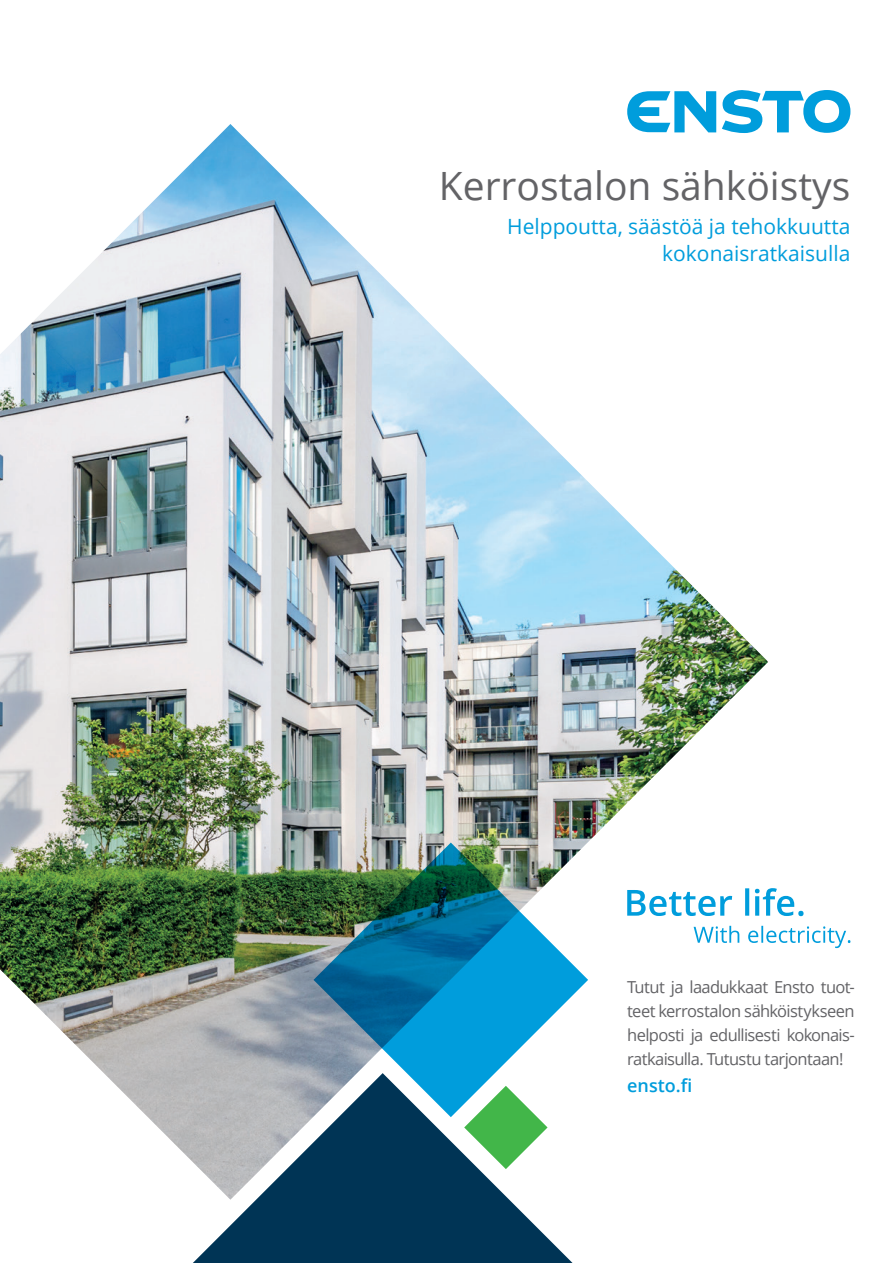
<style>
.page{position:relative;width:893px;height:1263px;background:#fff}
.page>*{position:absolute;margin:0;border:0;box-sizing:border-box;transform-origin:0 0}
.t1{font:39px "Open Sans";color:#636366}
.t2{font:21px/27px "Open Sans";color:#009ddc;text-align:right}
.t3{font:600 18px "Open Sans";color:#009ddc}
.t4{font:16.5px/24px "Open Sans";letter-spacing:-.04em;color:#636366;text-align:justify}
</style>
<div class="page">
<img style="left:0;top:124px;width:768px;height:1038px">
<svg style="left:694px;top:926px;width:156px;height:22px"></svg>
<svg style="left:627px;top:888px;width:176px;height:28px"></svg>
<svg style="left:193px;top:1073px;width:379px;height:190px;fill:#003455"></svg>
<img style="left:314px;top:842px;width:274px;height:275px">
<svg style="left:464px;top:1086px;width:84px;height:83px"></svg>
<svg style="left:627px;top:91px;width:89px;height:41px"></svg>
<svg style="left:722px;top:90px;width:128px;height:43px"></svg>
<h1 class="t1" style="left:439px;top:159px;width:413px">Kerrostalon sähköistys</h1>
<p class="t2" style="left:507px;top:213px;width:345px">Helppoutta, säästöä ja tehokkuutta kokonaisratkaisulla</p>
<p class="t4" style="left:627px;top:974px;width:229px">Tutut ja laadukkaat Ensto tuot&shy;teet kerrostalon sähköistykseen helposti ja edullisesti kokonais&shy;ratkaisulla. Tutustu tarjontaan!</p>
<p class="t3" style="left:627px;top:1073px;width:67px">ensto.fi</p>
</div>
